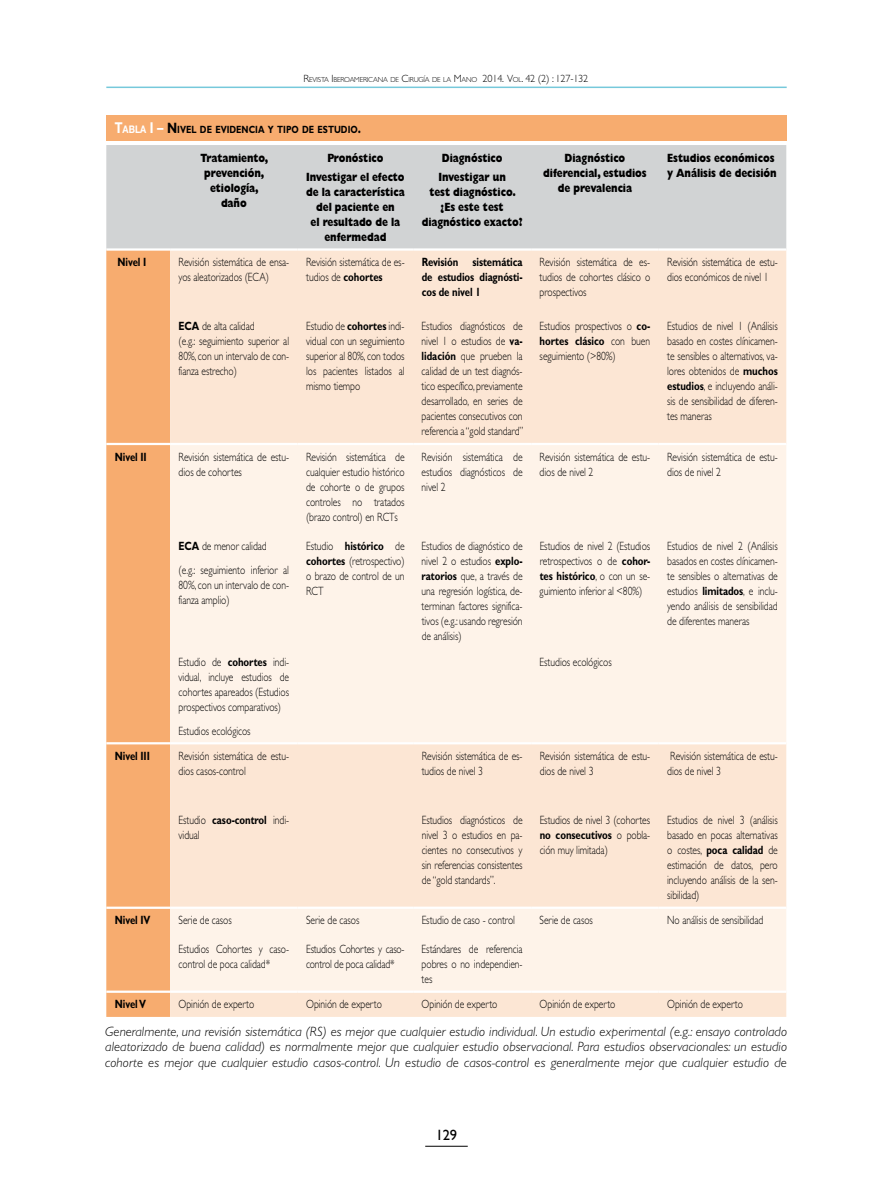
<style>
.page{position:relative;width:893px;height:1191px;background:#fff}
.page>*{position:absolute;margin:0;border:0;box-sizing:border-box;transform-origin:0 0}
.t1{font:15px "Gill Sans Std";color:#000}
.PIE_FIGURAS{font:italic 300 13.5px/15.8px "Gill Sans Std";letter-spacing:.005em;color:#000;text-align:justify}
.t2{font:300 12px/15px "Gill Sans Std";letter-spacing:-.005em;color:#000;text-align:justify;scale:.8 1}
.t3{font:800 12px/15px "Gill Sans Std";letter-spacing:-.005em;color:#000;text-align:center;scale:.8 1}
.t4{font:700 12px/15px "Gill Sans Std";letter-spacing:-.005em;color:#000;text-align:justify;scale:.8 1}
.PIE_FIGURAS-2{font:700 10.5px "Gill Sans Std";color:#000;scale:.8 1}
.t5{font:300 7.35px "Gill Sans Std";letter-spacing:-.02em;color:#000}
.s1{font-size:10.5px}
.s2{font-family:"Helvetica Neue LT Std";font-size:15px;color:#fff}
.s3{font-family:"Helvetica Neue LT Std";color:#fff}
.s4{font-size:15px}
.s5{font-weight:700}
</style>
<div class="page">
<hr style="left:425px;top:1146px;width:43px;height:1px;background:#000">
<hr style="left:106px;top:87px;width:681px;height:1px;background:#76c9db">
<div style="left:106px;top:145px;width:680px;height:103px;background:#d1d3d4"></div>
<div style="left:106px;top:251px;width:64px;height:766px;background:#f7ac6f"></div>
<div style="left:170px;top:251px;width:616px;height:766px;background:#fce6d4"></div>
<svg style="left:170px;top:445px;width:616px;height:545px;fill:#fef3e9"></svg>
<hr style="left:106px;top:443px;width:64px;height:2px;background:#fff">
<hr style="left:170px;top:443px;width:128px;height:2px;background:#fff">
<hr style="left:298px;top:443px;width:115px;height:2px;background:#fff">
<hr style="left:413px;top:443px;width:118px;height:2px;background:#fff">
<hr style="left:531px;top:443px;width:128px;height:2px;background:#fff">
<hr style="left:659px;top:443px;width:127px;height:2px;background:#fff">
<hr style="left:106px;top:742px;width:64px;height:2px;background:#fff">
<hr style="left:170px;top:742px;width:128px;height:2px;background:#fff">
<hr style="left:298px;top:742px;width:115px;height:2px;background:#fff">
<hr style="left:413px;top:742px;width:118px;height:2px;background:#fff">
<hr style="left:531px;top:742px;width:128px;height:2px;background:#fff">
<hr style="left:659px;top:742px;width:127px;height:2px;background:#fff">
<hr style="left:106px;top:906px;width:64px;height:3px;background:#fff">
<hr style="left:170px;top:906px;width:128px;height:3px;background:#fff">
<hr style="left:298px;top:906px;width:115px;height:3px;background:#fff">
<hr style="left:413px;top:906px;width:118px;height:3px;background:#fff">
<hr style="left:531px;top:906px;width:128px;height:3px;background:#fff">
<hr style="left:659px;top:906px;width:127px;height:3px;background:#fff">
<hr style="left:106px;top:990px;width:64px;height:2px;background:#fff">
<hr style="left:170px;top:990px;width:128px;height:2px;background:#fff">
<hr style="left:298px;top:990px;width:115px;height:2px;background:#fff">
<hr style="left:413px;top:990px;width:118px;height:2px;background:#fff">
<hr style="left:531px;top:990px;width:128px;height:2px;background:#fff">
<hr style="left:659px;top:990px;width:127px;height:2px;background:#fff">
<div style="left:106px;top:115px;width:681px;height:26px;background:#f7ac6f"></div>
<p class="t5" style="left:303px;top:76px;width:286px"><span class="s1">R</span>EVISTA <span class="s1">I</span> BEROAMERICANA DE <span class="s1">C</span>IRUGÍA DE LA <span class="s1">M</span>ANO <span class="s1">2014. V</span>OL<span class="s1">. 42 (2) : 127-132</span></p>
<p class="PIE_FIGURAS-2" style="left:115px;top:123px;width:309px"><span class="s2">T</span><span class="s3">abla</span> <span class="s2">I –</span> <span class="s4">N</span> IVEL DE EVIDENCIA Y TIPO DE ESTUDIO<span class="s4">.</span></p>
<p class="t3" style="left:200px;top:150px;width:87px">Tratamiento, prevención, etiología, daño</p>
<p class="t3" style="left:327px;top:150px;width:72px">Pronóstico</p>
<p class="t3" style="left:306px;top:169px;width:125px">Investigar el efecto de la característica del paciente en<br>el resultado de la enfermedad</p>
<p class="t3" style="left:442px;top:150px;width:78px">Diagnóstico</p>
<p class="t3" style="left:422px;top:169px;width:128px">Investigar un<br>test diagnóstico. ¿Es este test diagnóstico exacto?</p>
<p class="t3" style="left:543px;top:150px;width:131px">Diagnóstico diferencial, estudios de prevalencia</p>
<p class="t3" style="left:667px;top:150px;width:138px;text-align:left">Estudios económicos y Análisis de decisión</p>
<p class="t4" style="left:117px;top:255px;width:38px">Nivel I</p>
<p class="t2" style="left:179px;top:255px;width:140px">Revisión sistemática de ensa&shy;yos aleatorizados (ECA)</p>
<p class="t2" style="left:306px;top:255px;width:125px">Revisión sistemática de es&shy;tudios de <span class="s5">cohortes</span></p>
<p class="t4" style="left:422px;top:255px;width:128px">Revisión sistemática de estudios diagnósti&shy;cos de nivel 1</p>
<p class="t2" style="left:540px;top:255px;width:140px">Revisión sistemática de es&shy;tudios de cohortes clásico o prospectivos</p>
<p class="t2" style="left:667px;top:255px;width:140px">Revisión sistemática de estu&shy;dios económicos de nivel 1</p>
<p class="t2" style="left:179px;top:319px;width:97px"><span class="s5">ECA</span> de alta calidad</p>
<p class="t2" style="left:179px;top:334px;width:140px">(e.g.: seguimiento superior al 80%, con un intervalo de con&shy;fianza estrecho)</p>
<p class="t2" style="left:306px;top:319px;width:125px">Estudio de <span class="s5">cohortes</span> indi&shy;vidual con un seguimiento superior al 80%, con todos los pacientes listados al mismo tiempo</p>
<p class="t2" style="left:422px;top:319px;width:129px">Estudios diagnósticos de nivel 1 o estudios de <span class="s5">va&shy;lidación</span> que prueben la calidad de un test diagnós&shy;tico específico, previamente desarrollado, en series de pacientes consecutivos con referencia a “gold standard”</p>
<p class="t2" style="left:540px;top:319px;width:140px">Estudios prospectivos o <span class="s5">co&shy;hortes clásico</span> con buen seguimiento (&gt;80%)</p>
<p class="t2" style="left:667px;top:319px;width:140px">Estudios de nivel 1 (Análisis basado en costes clínicamen&shy;te sensibles o alternativos, va&shy;lores obtenidos de <span class="s5">muchos estudios</span>, e incluyendo análi&shy;sis de sensibilidad de diferen&shy;tes maneras</p>
<p class="t4" style="left:115px;top:449px;width:42px">Nivel II</p>
<p class="t2" style="left:179px;top:449px;width:140px">Revisión sistemática de estu&shy;dios de cohortes</p>
<p class="t2" style="left:306px;top:449px;width:125px">Revisión sistemática de cualquier estudio histórico de cohorte o de grupos controles no tratados (brazo control) en RCTs</p>
<p class="t2" style="left:422px;top:449px;width:128px">Revisión sistemática de estudios diagnósticos de nivel 2</p>
<p class="t2" style="left:540px;top:449px;width:140px">Revisión sistemática de estu&shy;dios de nivel 2</p>
<p class="t2" style="left:667px;top:449px;width:140px">Revisión sistemática de estu&shy;dios de nivel 2</p>
<p class="t2" style="left:179px;top:538px;width:112px"><span class="s5">ECA</span> de menor calidad</p>
<p class="t2" style="left:179px;top:562px;width:140px">(e.g.: seguimiento inferior al 80%, con un intervalo de con&shy;fianza amplio)</p>
<p class="t2" style="left:306px;top:538px;width:125px">Estudio <span class="s5">histórico</span> de <span class="s5">cohortes</span> (retrospectivo) o brazo de control de un RCT</p>
<p class="t2" style="left:422px;top:538px;width:128px">Estudios de diagnóstico de nivel 2 o estudios <span class="s5">explo&shy;ratorios</span> que, a través de una regresión logística, de&shy;terminan factores significa&shy;tivos (e.g.: usando regresión de análisis)</p>
<p class="t2" style="left:540px;top:538px;width:140px">Estudios de nivel 2 (Estudios retrospectivos o de <span class="s5">cohor&shy;tes histórico</span>, o con un se&shy;guimiento inferior al &lt;80%)</p>
<p class="t2" style="left:667px;top:538px;width:140px">Estudios de nivel 2 (Análisis basados en costes clínicamen&shy;te sensibles o alternativas de estudios <span class="s5">limitados</span>, e inclu&shy;yendo análisis de sensibilidad de diferentes maneras</p>
<p class="t2" style="left:179px;top:654px;width:140px">Estudio de <span class="s5">cohortes</span> indi&shy;vidual, incluye estudios de cohortes apareados (Estudios prospectivos comparativos)</p>
<p class="t2" style="left:179px;top:723px;width:92px">Estudios ecológicos</p>
<p class="t2" style="left:540px;top:654px;width:92px">Estudios ecológicos</p>
<p class="t4" style="left:115px;top:748px;width:45px">Nivel III</p>
<p class="t2" style="left:179px;top:748px;width:140px">Revisión sistemática de estu&shy;dios casos-control</p>
<p class="t2" style="left:422px;top:748px;width:128px">Revisión sistemática de es&shy;tudios de nivel 3</p>
<p class="t2" style="left:540px;top:748px;width:140px">Revisión sistemática de estu&shy;dios de nivel 3</p>
<p class="t2" style="left:667px;top:748px;width:140px">Revisión sistemática de estu&shy;dios de nivel 3</p>
<p class="t2" style="left:179px;top:813px;width:140px">Estudio <span class="s5">caso-control</span> indi&shy;vidual</p>
<p class="t2" style="left:422px;top:813px;width:128px">Estudios diagnósticos de nivel 3 o estudios en pa&shy;cientes no consecutivos y sin referencias consistentes de “gold standards”.</p>
<p class="t2" style="left:540px;top:813px;width:140px">Estudios de nivel 3 (cohortes <span class="s5">no consecutivos</span> o pobla&shy;ción muy limitada)</p>
<p class="t2" style="left:667px;top:813px;width:140px">Estudios de nivel 3 (análisis basado en pocas alternativas o costes, <span class="s5">poca calidad</span> de estimación de datos, pero incluyendo análisis de la sen&shy;sibilidad)</p>
<p class="t4" style="left:115px;top:913px;width:46px">Nivel IV</p>
<p class="t2" style="left:179px;top:913px;width:68px">Serie de casos</p>
<p class="t2" style="left:306px;top:913px;width:68px">Serie de casos</p>
<p class="t2" style="left:422px;top:913px;width:118px">Estudio de caso - control</p>
<p class="t2" style="left:540px;top:913px;width:68px">Serie de casos</p>
<p class="t2" style="left:667px;top:913px;width:122px">No análisis de sensibilidad</p>
<p class="t2" style="left:179px;top:941px;width:140px">Estudios Cohortes y caso&shy;control de poca calidad*</p>
<p class="t2" style="left:306px;top:941px;width:125px">Estudios Cohortes y caso&shy;control de poca calidad*</p>
<p class="t2" style="left:422px;top:941px;width:128px">Estándares de referencia pobres o no independien&shy;tes</p>
<p class="t4" style="left:115px;top:996px;width:40px">Nivel V</p>
<p class="t2" style="left:179px;top:997px;width:96px">Opinión de experto</p>
<p class="t2" style="left:306px;top:997px;width:96px">Opinión de experto</p>
<p class="t2" style="left:422px;top:997px;width:96px">Opinión de experto</p>
<p class="t2" style="left:540px;top:997px;width:96px">Opinión de experto</p>
<p class="t2" style="left:667px;top:997px;width:96px">Opinión de experto</p>
<p class="PIE_FIGURAS" style="left:105px;top:1023px;width:683px">Generalmente, una revisión sistemática (RS) es mejor que cualquier estudio individual. Un estudio experimental (e.g.: ensayo controlado aleatorizado de buena calidad) es normalmente mejor que cualquier estudio observacional. Para estudios observacionales: un estudio cohorte es mejor que cualquier estudio casos-control. Un estudio de casos-control es generalmente mejor que cualquier estudio de</p>
<p class="t1" style="left:436px;top:1125px;width:23px">129</p>
</div>
